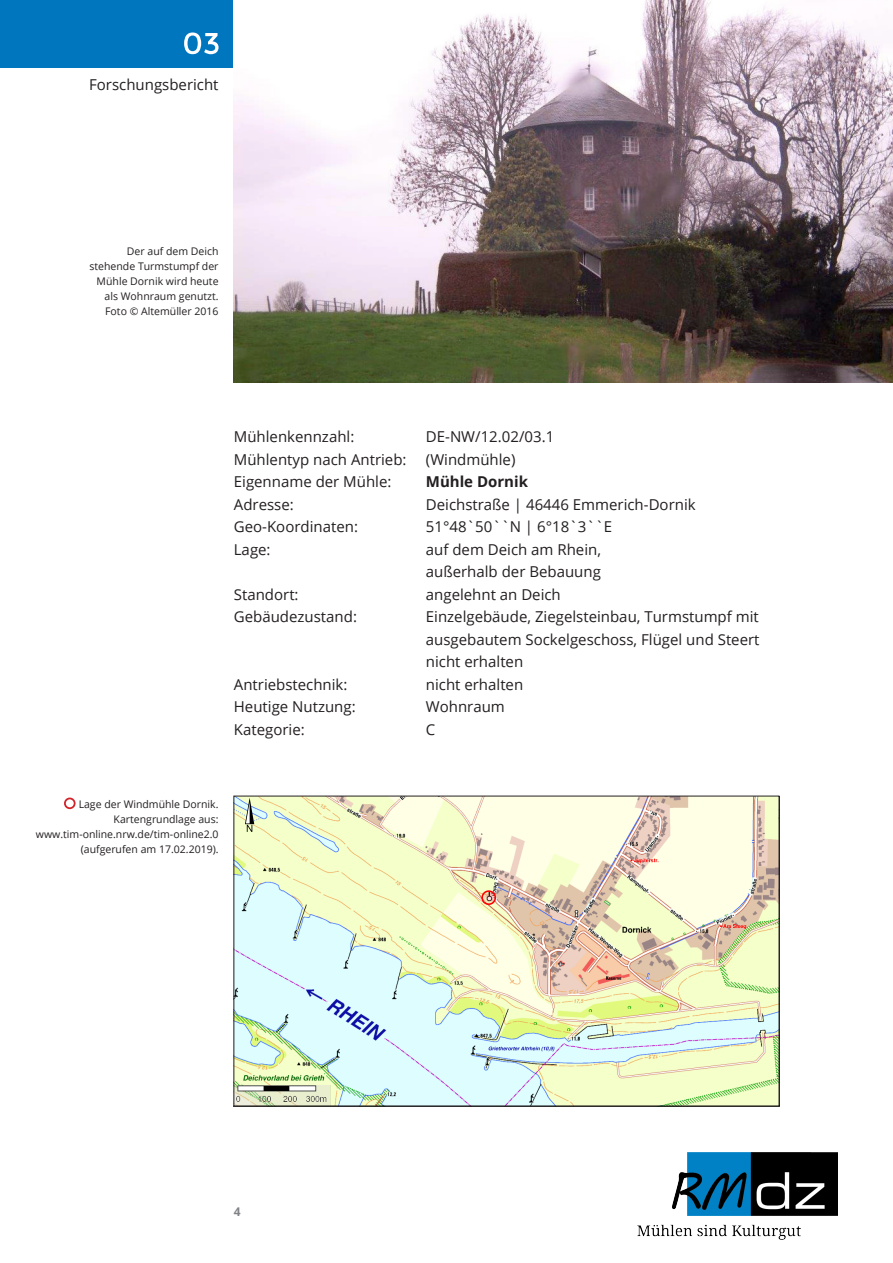
<style>
.page{position:relative;width:893px;height:1263px;background:#fff}
.page>*{position:absolute;margin:0;border:0;box-sizing:border-box;transform-origin:0 0}
.t1{font:15px "Open Sans";color:#231f20}
.t2{font:700 15px "Open Sans";color:#231f20}
.t3{font:700 12px "Open Sans";color:#808285}
.t4{font:10.5px/15px "Open Sans";color:#231f20;text-align:right}
</style>
<div class="page">
<img style="left:638px;top:1152px;width:200px;height:88px">
<div style="left:0;top:0;width:234px;height:68px;background:#0076bf"></div>
<svg style="left:184px;top:33px;width:35px;height:21px"></svg>
<img style="left:234px;top:0;width:659px;height:383px">
<svg style="left:236px;top:798px;width:541px;height:306px;background:#e5edd2"></svg>
<div style="left:64px;top:797px;width:12px;height:12px;border:2px solid #d1232a;border-radius:50%"></div>
<p class="t1" style="left:89px;top:75px;width:131px">Forschungsbericht</p>
<p class="t4" style="left:127px;top:243px;width:93px">Der auf dem Deich</p>
<p class="t4" style="left:90px;top:258px;width:131px">stehende Turmstumpf der<br>Mühle Dornik wird heute</p>
<p class="t4" style="left:105px;top:288px;width:115px">als Wohnraum genutzt.</p>
<p class="t4" style="left:105px;top:303px;width:115px">Foto © Altemüller 2016</p>
<p class="t1" style="left:234px;top:426px;width:122px">Mühlenkennzahl:</p>
<p class="t1" style="left:426px;top:426px;width:130px">DE-NW/12.02/03.1</p>
<p class="t1" style="left:234px;top:449px;width:174px">Mühlentyp nach Antrieb:</p>
<p class="t1" style="left:426px;top:449px;width:91px">(Windmühle)</p>
<p class="t1" style="left:234px;top:471px;width:159px">Eigenname der Mühle:</p>
<p class="t2" style="left:426px;top:471px;width:104px">Mühle Dornik</p>
<p class="t1" style="left:234px;top:494px;width:61px">Adresse:</p>
<p class="t1" style="left:426px;top:494px;width:271px">Deichstraße | 46446 Emmerich-Dornik</p>
<p class="t1" style="left:234px;top:516px;width:126px">Geo-Koordinaten:</p>
<p class="t1" style="left:426px;top:516px;width:188px">51°48`50``N | 6°18`3``E</p>
<p class="t1" style="left:234px;top:539px;width:38px">Lage:</p>
<p class="t1" style="left:426px;top:539px;width:177px">auf dem Deich am Rhein,</p>
<p class="t1" style="left:426px;top:561px;width:177px">außerhalb der Bebauung</p>
<p class="t1" style="left:234px;top:584px;width:66px">Standort:</p>
<p class="t1" style="left:426px;top:584px;width:136px">angelehnt an Deich</p>
<p class="t1" style="left:234px;top:606px;width:125px">Gebäudezustand:</p>
<p class="t1" style="left:426px;top:606px;width:334px">Einzelgebäude, Ziegelsteinbau, Turmstumpf mit</p>
<p class="t1" style="left:426px;top:629px;width:335px">ausgebautem Sockelgeschoss, Flügel und Steert</p>
<p class="t1" style="left:426px;top:651px;width:99px">nicht erhalten</p>
<p class="t1" style="left:234px;top:674px;width:115px">Antriebstechnik:</p>
<p class="t1" style="left:426px;top:674px;width:99px">nicht erhalten</p>
<p class="t1" style="left:234px;top:696px;width:123px">Heutige Nutzung:</p>
<p class="t1" style="left:426px;top:696px;width:80px">Wohnraum</p>
<p class="t1" style="left:234px;top:719px;width:72px">Kategorie:</p>
<p class="t1" style="left:426px;top:719px;width:11px">C</p>
<p class="t4" style="left:79px;top:796px;width:141px">Lage der Windmühle Dornik.</p>
<p class="t4" style="left:114px;top:811px;width:106px">Kartengrundlage aus:</p>
<p class="t4" style="left:36px;top:826px;width:184px">www.tim-online.nrw.de/tim-online2.0</p>
<p class="t4" style="left:81px;top:841px;width:139px">(aufgerufen am 17.02.2019).</p>
<p class="t3" style="left:234px;top:1203px;width:8px">4</p>
</div>
